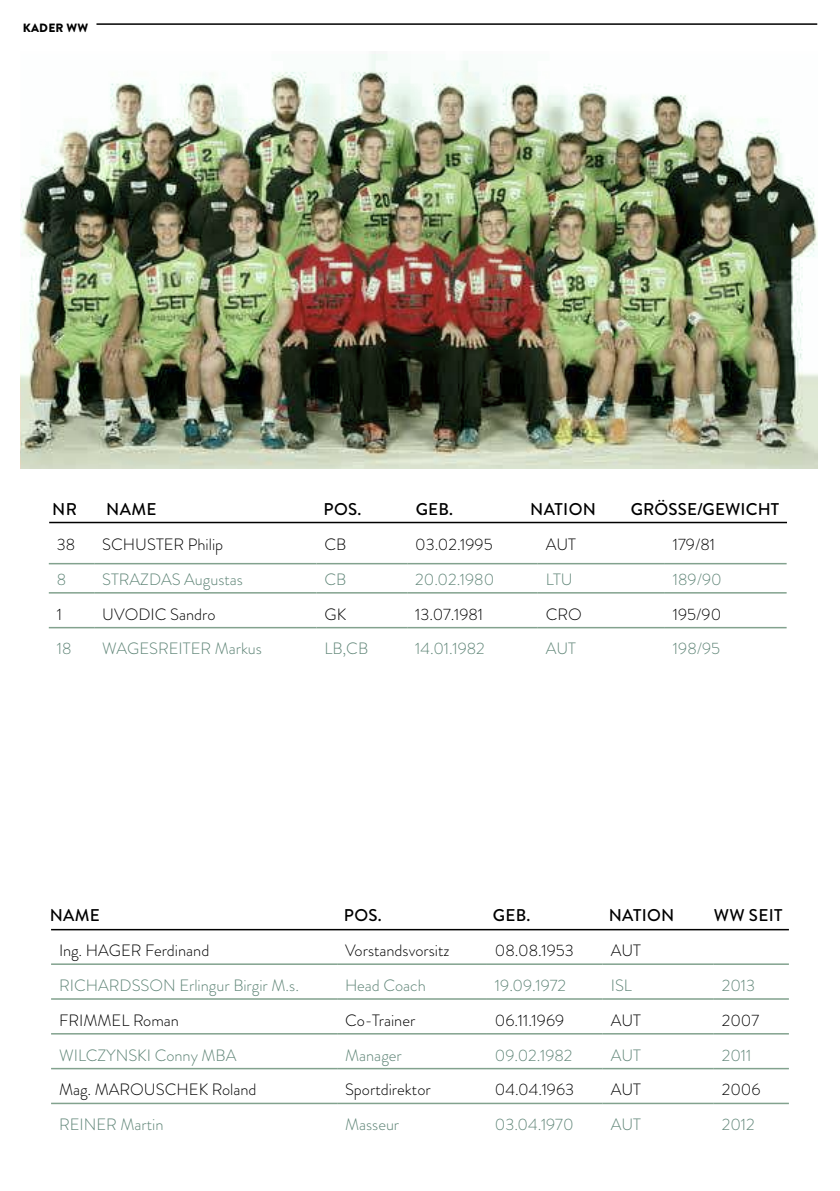
<style>
.page{position:relative;width:840px;height:1191px;background:#fff}
.page>*{position:absolute;margin:0;border:0;box-sizing:border-box;transform-origin:0 0}
.t1{font:500 17px "Brandon Grotesque";letter-spacing:.02em;color:#000}
.t2{font:300 16.4px "Brandon Grotesque";color:#5e8476}
.t3{font:300 16.4px "Brandon Grotesque";color:#000}
.t4{font:900 12px "Brandon Grotesque";letter-spacing:.02em;color:#000}
</style>
<div class="page">
<hr style="left:96px;top:23px;width:720px;height:2px;background:#000">
<hr style="left:51px;top:963px;width:286px;height:2px;background:#82a28e">
<hr style="left:337px;top:963px;width:149px;height:2px;background:#82a28e">
<hr style="left:486px;top:963px;width:116px;height:2px;background:#82a28e">
<hr style="left:602px;top:963px;width:111px;height:2px;background:#82a28e">
<hr style="left:713px;top:963px;width:75px;height:2px;background:#82a28e">
<hr style="left:51px;top:998px;width:286px;height:1px;background:#82a28e">
<hr style="left:337px;top:998px;width:149px;height:1px;background:#82a28e">
<hr style="left:486px;top:998px;width:116px;height:1px;background:#82a28e">
<hr style="left:602px;top:998px;width:111px;height:1px;background:#82a28e">
<hr style="left:713px;top:998px;width:75px;height:1px;background:#82a28e">
<hr style="left:51px;top:1033px;width:286px;height:1px;background:#82a28e">
<hr style="left:337px;top:1033px;width:149px;height:1px;background:#82a28e">
<hr style="left:486px;top:1033px;width:116px;height:1px;background:#82a28e">
<hr style="left:602px;top:1033px;width:111px;height:1px;background:#82a28e">
<hr style="left:713px;top:1033px;width:75px;height:1px;background:#82a28e">
<hr style="left:51px;top:1067px;width:286px;height:2px;background:#82a28e">
<hr style="left:337px;top:1067px;width:149px;height:2px;background:#82a28e">
<hr style="left:486px;top:1067px;width:116px;height:2px;background:#82a28e">
<hr style="left:602px;top:1067px;width:111px;height:2px;background:#82a28e">
<hr style="left:713px;top:1067px;width:75px;height:2px;background:#82a28e">
<hr style="left:51px;top:1102px;width:286px;height:2px;background:#82a28e">
<hr style="left:337px;top:1102px;width:149px;height:2px;background:#82a28e">
<hr style="left:486px;top:1102px;width:116px;height:2px;background:#82a28e">
<hr style="left:602px;top:1102px;width:111px;height:2px;background:#82a28e">
<hr style="left:713px;top:1102px;width:75px;height:2px;background:#82a28e">
<hr style="left:51px;top:929px;width:737px;height:1px;background:#000">
<hr style="left:49px;top:563px;width:45px;height:1px;background:#82a28e">
<hr style="left:94px;top:563px;width:222px;height:1px;background:#82a28e">
<hr style="left:316px;top:563px;width:91px;height:1px;background:#82a28e">
<hr style="left:407px;top:563px;width:130px;height:1px;background:#82a28e">
<hr style="left:537px;top:563px;width:127px;height:1px;background:#82a28e">
<hr style="left:664px;top:563px;width:122px;height:1px;background:#82a28e">
<hr style="left:49px;top:592px;width:45px;height:1px;background:#82a28e">
<hr style="left:94px;top:592px;width:222px;height:1px;background:#82a28e">
<hr style="left:316px;top:592px;width:91px;height:1px;background:#82a28e">
<hr style="left:407px;top:592px;width:130px;height:1px;background:#82a28e">
<hr style="left:537px;top:592px;width:127px;height:1px;background:#82a28e">
<hr style="left:664px;top:592px;width:122px;height:1px;background:#82a28e">
<hr style="left:49px;top:627px;width:45px;height:1px;background:#82a28e">
<hr style="left:94px;top:627px;width:222px;height:1px;background:#82a28e">
<hr style="left:316px;top:627px;width:91px;height:1px;background:#82a28e">
<hr style="left:407px;top:627px;width:130px;height:1px;background:#82a28e">
<hr style="left:537px;top:627px;width:127px;height:1px;background:#82a28e">
<hr style="left:664px;top:627px;width:122px;height:1px;background:#82a28e">
<img style="left:21px;top:54px;width:795px;height:415px">
<hr style="left:49px;top:522px;width:737px;height:1px;background:#000">
<p class="t4" style="left:23px;top:20px;width:67px">KADER WW</p>
<p class="t1" style="left:52px;top:500px;width:26px">NR</p>
<p class="t1" style="left:106px;top:500px;width:52px">NAME</p>
<p class="t1" style="left:323px;top:500px;width:39px">POS.</p>
<p class="t1" style="left:415px;top:500px;width:39px">GEB.</p>
<p class="t1" style="left:530px;top:500px;width:67px">NATION</p>
<p class="t1" style="left:630px;top:500px;width:150px">GRÖSSE/GEWICHT</p>
<p class="t3" style="left:57px;top:536px;width:20px">38</p>
<p class="t3" style="left:102px;top:536px;width:122px">SCHUSTER Philip</p>
<p class="t3" style="left:324px;top:536px;width:23px">CB</p>
<p class="t3" style="left:415px;top:536px;width:79px">03.02.1995</p>
<p class="t3" style="left:545px;top:536px;width:32px">AUT</p>
<p class="t3" style="left:672px;top:536px;width:44px">179/81</p>
<p class="t2" style="left:57px;top:570px;width:11px">8</p>
<p class="t2" style="left:102px;top:570px;width:142px">STRAZDAS Augustas</p>
<p class="t2" style="left:324px;top:570px;width:23px">CB</p>
<p class="t2" style="left:415px;top:570px;width:80px">20.02.1980</p>
<p class="t2" style="left:545px;top:570px;width:28px">LTU</p>
<p class="t2" style="left:672px;top:570px;width:50px">189/90</p>
<p class="t3" style="left:57px;top:605px;width:7px">1</p>
<p class="t3" style="left:102px;top:605px;width:115px">UVODIC Sandro</p>
<p class="t3" style="left:324px;top:605px;width:23px">GK</p>
<p class="t3" style="left:415px;top:605px;width:69px">13.07.1981</p>
<p class="t3" style="left:545px;top:605px;width:38px">CRO</p>
<p class="t3" style="left:672px;top:605px;width:50px">195/90</p>
<p class="t2" style="left:57px;top:640px;width:16px">18</p>
<p class="t2" style="left:102px;top:640px;width:161px">WAGESREITER Markus</p>
<p class="t2" style="left:324px;top:640px;width:45px">LB,CB</p>
<p class="t2" style="left:415px;top:640px;width:71px">14.01.1982</p>
<p class="t2" style="left:545px;top:640px;width:32px">AUT</p>
<p class="t2" style="left:672px;top:640px;width:49px">198/95</p>
<p class="t1" style="left:50px;top:906px;width:52px">NAME</p>
<p class="t1" style="left:344px;top:906px;width:39px">POS.</p>
<p class="t1" style="left:492px;top:906px;width:39px">GEB.</p>
<p class="t1" style="left:608px;top:906px;width:67px">NATION</p>
<p class="t1" style="left:713px;top:906px;width:70px">WW SEIT</p>
<p class="t3" style="left:59px;top:942px;width:152px">Ing. HAGER Ferdinand</p>
<p class="t3" style="left:345px;top:942px;width:106px">Vorstandsvorsitz</p>
<p class="t3" style="left:494px;top:942px;width:80px">08.08.1953</p>
<p class="t3" style="left:610px;top:942px;width:32px">AUT</p>
<p class="t2" style="left:59px;top:976px;width:241px">RICHARDSSON Erlingur Birgir M.s.</p>
<p class="t2" style="left:345px;top:976px;width:82px">Head Coach</p>
<p class="t2" style="left:494px;top:976px;width:72px">19.09.1972</p>
<p class="t2" style="left:610px;top:976px;width:23px">ISL</p>
<p class="t2" style="left:721px;top:976px;width:35px">2013</p>
<p class="t3" style="left:59px;top:1011px;width:121px">FRIMMEL Roman</p>
<p class="t3" style="left:345px;top:1011px;width:72px">Co-Trainer</p>
<p class="t3" style="left:494px;top:1011px;width:71px">06.11.1969</p>
<p class="t3" style="left:610px;top:1011px;width:32px">AUT</p>
<p class="t3" style="left:721px;top:1011px;width:39px">2007</p>
<p class="t2" style="left:59px;top:1046px;width:179px">WILCZYNSKI Conny MBA</p>
<p class="t2" style="left:345px;top:1046px;width:58px">Manager</p>
<p class="t2" style="left:494px;top:1046px;width:79px">09.02.1982</p>
<p class="t2" style="left:610px;top:1046px;width:32px">AUT</p>
<p class="t2" style="left:721px;top:1046px;width:31px">2011</p>
<p class="t3" style="left:59px;top:1081px;width:199px">Mag. MAROUSCHEK Roland</p>
<p class="t3" style="left:345px;top:1081px;width:87px">Sportdirektor</p>
<p class="t3" style="left:494px;top:1081px;width:81px">04.04.1963</p>
<p class="t3" style="left:610px;top:1081px;width:32px">AUT</p>
<p class="t3" style="left:721px;top:1081px;width:40px">2006</p>
<p class="t2" style="left:59px;top:1116px;width:106px">REINER Martin</p>
<p class="t2" style="left:345px;top:1116px;width:56px">Masseur</p>
<p class="t2" style="left:494px;top:1116px;width:80px">03.04.1970</p>
<p class="t2" style="left:610px;top:1116px;width:32px">AUT</p>
<p class="t2" style="left:721px;top:1116px;width:35px">2012</p>
</div>
